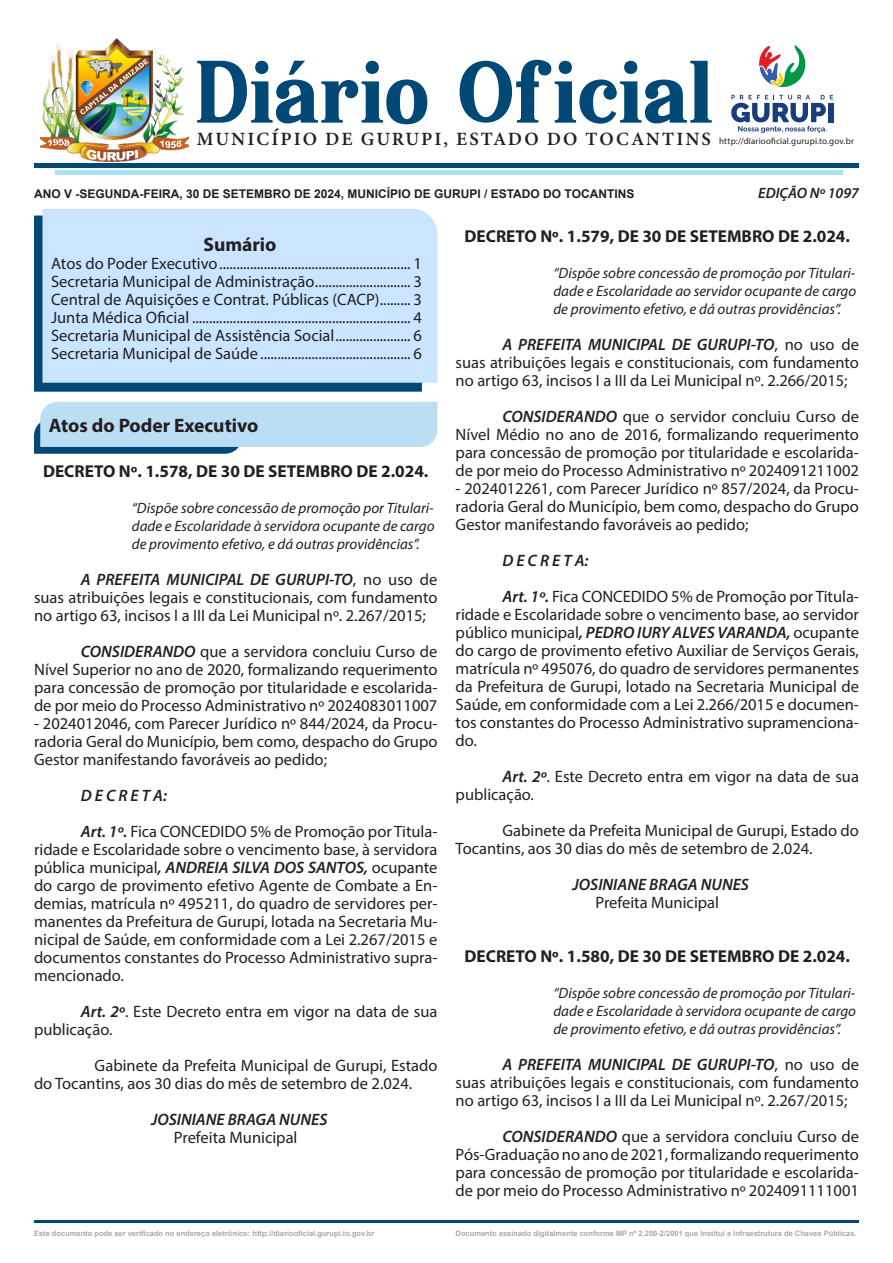
<style>
.page{position:relative;width:893px;height:1263px;background:#fff}
.page>*{position:absolute;margin:0;border:0;box-sizing:border-box;transform-origin:0 0}
.t1{font:700 82.5px "Serif Memorial";color:#004876}
.titul{font:700 19.5px "Myriad Pro";color:#231f20}
.titulo_suma{font:700 19.5px "Myriad Pro";color:#231f20}
.t2{font:18.75px "Minion Variable Concept";letter-spacing:.105em;color:#231f20}
.proto{font:700 17.25px "Myriad Pro";color:#231f20}
.TEXTO{font:16.5px/18px "Myriad Pro";color:#231f20;text-align:justify}
.TEXTO_CENTRO{font:italic 600 16.5px "Myriad Pro";color:#231f20}
.TEXTO_CENTRO-2{font:16.5px "Myriad Pro";color:#231f20}
.TEXTO-2{font:italic 600 16.5px "Myriad Pro";color:#231f20}
.EMENTA{font:italic 15px/18px "Myriad Pro";color:#231f20;text-align:justify}
.t3{font:italic 600 15px "Myriad Pro";color:#231f20}
.t4{font:700 12px "Arial";color:#231f20}
.conteudosuma{font:9px "Myriad Pro";letter-spacing:.015em;color:#231f20}
.t5{font:700 7.5px "Arial";color:#a8a9ad}
.s1{font-weight:600;font-style:italic}
</style>
<div class="page">
<hr style="left:34px;top:1220px;width:825px;height:3px;background:#004876">
<img style="left:40px;top:38px;width:149px;height:124px">
<hr style="left:34px;top:164px;width:825px;height:4px;background:#004876">
<div style="left:55px;top:170px;width:787px;height:5px;background:#a8dff9"></div>
<svg style="left:34px;top:216px;width:388px;height:176px;background:#074d79"></svg>
<div style="left:42px;top:209px;width:396px;height:174px;background:#c9e5ff"></div>
<svg style="left:759px;top:45px;width:46px;height:42px"></svg>
<svg style="left:731px;top:95px;width:102px;height:38px"></svg>
<div style="left:828px;top:103px;width:5px;height:19px;background:#183e7a"></div>
<svg style="left:34px;top:402px;width:403px;height:52px;background:#b4d6eb"></svg>
<p class="t1" style="left:195px;top:26px;width:520px">Diário Oficial</p>
<p class="t2" style="left:197px;top:126px;width:516px">MUNICÍPIO DE GURUPI, ESTADO DO TOCANTINS</p>
<p class="conteudosuma" style="left:719px;top:135px;width:136px">http://diariooficial.gurupi.to.gov.br</p>
<p class="t4" style="left:34px;top:185px;width:602px">ANO V -SEGUNDA-FEIRA, 30 DE SETEMBRO DE 2024, MUNICÍPIO DE GURUPI / ESTADO DO TOCANTINS</p>
<p class="t3" style="left:758px;top:183px;width:102px">EDIÇÃO Nº 1097</p>
<p class="titulo_suma" style="left:204px;top:232px;width:74px">Sumário</p>
<p class="TEXTO" style="left:51px;top:254px;width:372px">Atos do Poder Executivo........................................................ 1</p>
<p class="TEXTO" style="left:51px;top:272px;width:372px">Secretaria Municipal de Administração............................ 3</p>
<p class="TEXTO" style="left:51px;top:290px;width:372px">Central de Aquisições e Contrat. Públicas (CACP)......... 3</p>
<p class="TEXTO" style="left:51px;top:308px;width:372px">Junta Médica Oficial ................................................................ 4</p>
<p class="TEXTO" style="left:51px;top:326px;width:372px">Secretaria Municipal de Assistência Social...................... 6</p>
<p class="TEXTO" style="left:51px;top:344px;width:372px">Secretaria Municipal de Saúde ............................................ 6</p>
<p class="titul" style="left:49px;top:413px;width:211px">Atos do Poder Executivo</p>
<p class="proto" style="left:43px;top:460px;width:387px">DECRETO Nº. 1.578, DE 30 DE SETEMBRO DE 2.024.</p>
<p class="EMENTA" style="left:132px;top:499px;width:304px">“Dispõe sobre concessão de promoção por Titulari&shy;dade e Escolaridade à servidora ocupante de cargo de provimento efetivo, e dá outras providências”.</p>
<p class="TEXTO" style="left:34px;top:570px;width:405px;text-indent:47px"><span class="s1">A PREFEITA MUNICIPAL DE GURUPI-TO</span>, no uso de suas atribuições legais e constitucionais, com fundamento no artigo 63, incisos I a III da Lei Municipal nº. 2.267/2015;</p>
<p class="TEXTO" style="left:34px;top:642px;width:405px;text-indent:47px"><span class="s1">CONSIDERANDO</span> que a servidora concluiu Curso de Nível Superior no ano de 2020, formalizando requerimento para concessão de promoção por titularidade e escolarida&shy;de por meio do Processo Administrativo nº 2024083011007</p>
<p class="TEXTO" style="left:34px;top:714px;width:405px">- 2024012046, com Parecer Jurídico nº 844/2024, da Procu&shy;radoria Geral do Município, bem como, despacho do Grupo Gestor manifestando favoráveis ao pedido;</p>
<p class="TEXTO-2" style="left:81px;top:785px;width:88px">D E C R E T A:</p>
<p class="TEXTO" style="left:34px;top:822px;width:405px;text-indent:47px"><span class="s1">Art. 1º.</span> Fica CONCEDIDO 5% de Promoção por Titula&shy;ridade e Escolaridade sobre o vencimento base, à servidora pública municipal<span class="s1">, ANDREIA SILVA DOS SANTOS,</span> ocupante do cargo de provimento efetivo Agente de Combate a En&shy;demias, matrícula nº 495211, do quadro de servidores per&shy;manentes da Prefeitura de Gurupi, lotada na Secretaria Mu&shy;nicipal de Saúde, em conformidade com a Lei 2.267/2015 e documentos constantes do Processo Administrativo supra&shy;mencionado.</p>
<p class="TEXTO" style="left:34px;top:1002px;width:405px;text-indent:47px"><span class="s1">Art. 2º</span>. Este Decreto entra em vigor na data de sua publicação.</p>
<p class="TEXTO" style="left:34px;top:1056px;width:405px;text-indent:61px">Gabinete da Prefeita Municipal de Gurupi, Estado do Tocantins, aos 30 dias do mês de setembro de 2.024.</p>
<p class="TEXTO_CENTRO" style="left:151px;top:1109px;width:178px">JOSINIANE BRAGA NUNES</p>
<p class="TEXTO_CENTRO-2" style="left:174px;top:1128px;width:125px">Prefeita Municipal</p>
<p class="proto" style="left:465px;top:225px;width:387px">DECRETO Nº. 1.579, DE 30 DE SETEMBRO DE 2.024.</p>
<p class="EMENTA" style="left:553px;top:264px;width:304px">“Dispõe sobre concessão de promoção por Titulari&shy;dade e Escolaridade ao servidor ocupante de cargo de provimento efetivo, e dá outras providências”.</p>
<p class="TEXTO" style="left:456px;top:335px;width:405px;text-indent:47px"><span class="s1">A PREFEITA MUNICIPAL DE GURUPI-TO</span>, no uso de suas atribuições legais e constitucionais, com fundamento no artigo 63, incisos I a III da Lei Municipal nº. 2.266/2015;</p>
<p class="TEXTO" style="left:456px;top:407px;width:405px;text-indent:47px"><span class="s1">CONSIDERANDO</span> que o servidor concluiu Curso de Nível Médio no ano de 2016, formalizando requerimento para concessão de promoção por titularidade e escolarida&shy;de por meio do Processo Administrativo nº 2024091211002</p>
<p class="TEXTO" style="left:456px;top:479px;width:405px">- 2024012261, com Parecer Jurídico nº 857/2024, da Procu&shy;radoria Geral do Município, bem como, despacho do Grupo Gestor manifestando favoráveis ao pedido;</p>
<p class="TEXTO-2" style="left:502px;top:550px;width:88px">D E C R E T A:</p>
<p class="TEXTO" style="left:456px;top:587px;width:405px;text-indent:47px"><span class="s1">Art. 1º.</span> Fica CONCEDIDO 5% de Promoção por Titula&shy;ridade e Escolaridade sobre o vencimento base, ao servidor público municipal<span class="s1">, PEDRO IURY ALVES VARANDA,</span> ocupante do cargo de provimento efetivo Auxiliar de Serviços Gerais, matrícula nº 495076, do quadro de servidores permanentes da Prefeitura de Gurupi, lotado na Secretaria Municipal de Saúde, em conformidade com a Lei 2.266/2015 e documen&shy;tos constantes do Processo Administrativo supramenciona&shy;do.</p>
<p class="TEXTO" style="left:456px;top:767px;width:405px;text-indent:47px"><span class="s1">Art. 2º</span>. Este Decreto entra em vigor na data de sua publicação.</p>
<p class="TEXTO" style="left:456px;top:821px;width:405px;text-indent:47px">Gabinete da Prefeita Municipal de Gurupi, Estado do<br>Tocantins, aos 30 dias do mês de setembro de 2.024.</p>
<p class="TEXTO_CENTRO" style="left:573px;top:874px;width:178px">JOSINIANE BRAGA NUNES</p>
<p class="TEXTO_CENTRO-2" style="left:595px;top:892px;width:125px">Prefeita Municipal</p>
<p class="proto" style="left:465px;top:945px;width:387px">DECRETO Nº. 1.580, DE 30 DE SETEMBRO DE 2.024.</p>
<p class="EMENTA" style="left:553px;top:984px;width:304px">“Dispõe sobre concessão de promoção por Titulari&shy;dade e Escolaridade à servidora ocupante de cargo de provimento efetivo, e dá outras providências”.</p>
<p class="TEXTO" style="left:456px;top:1055px;width:405px;text-indent:47px"><span class="s1">A PREFEITA MUNICIPAL DE GURUPI-TO</span>, no uso de suas atribuições legais e constitucionais, com fundamento no artigo 63, incisos I a III da Lei Municipal nº. 2.267/2015;</p>
<p class="TEXTO" style="left:456px;top:1127px;width:405px;text-indent:47px"><span class="s1">CONSIDERANDO</span> que a servidora concluiu Curso de Pós-Graduação no ano de 2021, formalizando requerimento para concessão de promoção por titularidade e escolarida&shy;de por meio do Processo Administrativo nº 2024091111001</p>
<p class="t5" style="left:34px;top:1228px;width:342px">Este documento pode ser verificado no endereço eletrônico: http://diariooficial.gurupi.to.gov.br</p>
<p class="t5" style="left:456px;top:1228px;width:403px">Documento assinado digitalmente conforme MP nº 2.200-2/2001 que Institui a Infraestrutura de Chaves Públicas.</p>
</div>
